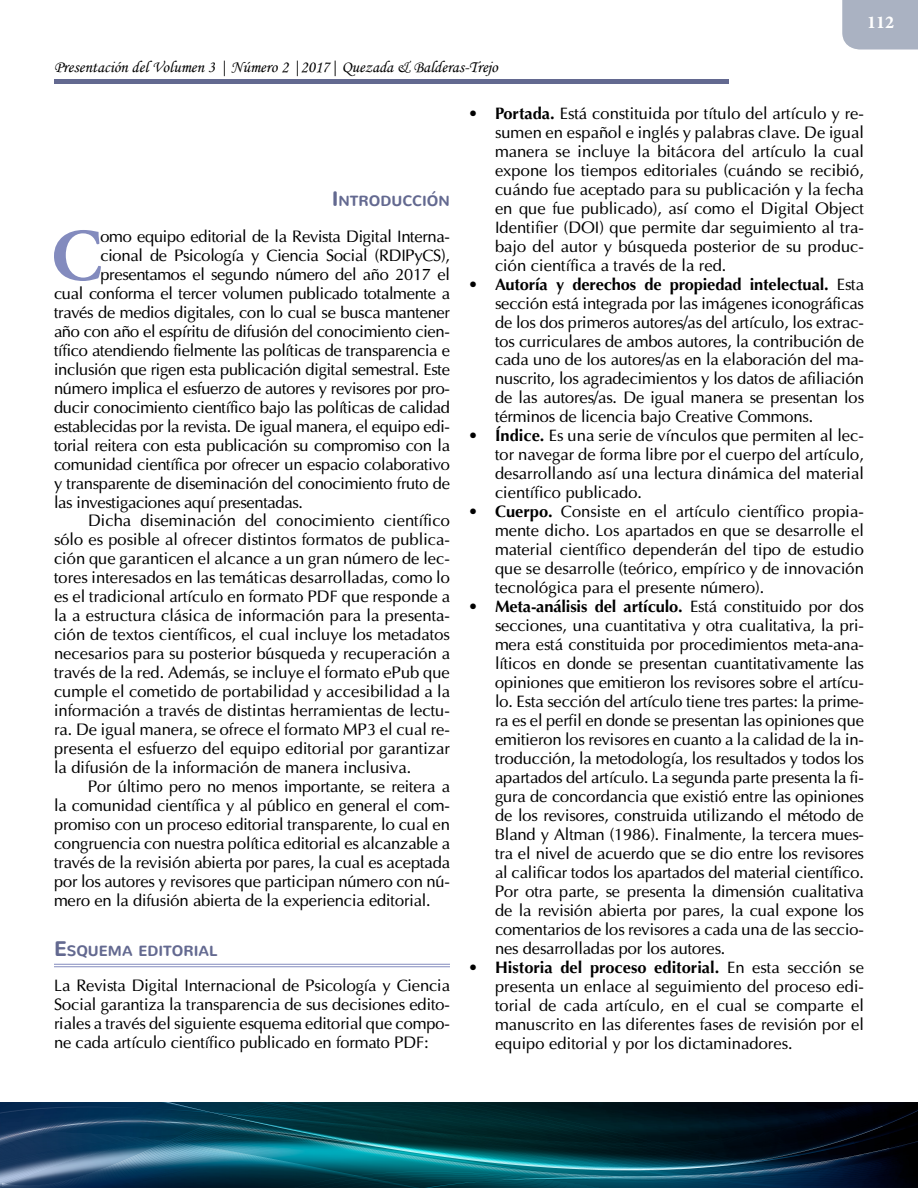
<style>
.page{position:relative;width:918px;height:1188px;background:#fff}
.page>*{position:absolute;margin:0;border:0;box-sizing:border-box;transform-origin:0 0}
.t1{font:700 73.8px "Adobe Garamond Pro";color:#838bbe}
.t2{font:700 18px "Minion Pro";color:#fff}
.t3{font:16.5px/18.9px "Optima";letter-spacing:-.02em;color:#000;text-align:justify}
.t4{font:16.5px "Monotype Corsiva";color:#000}
.Nivel_1{font:800 14.7px "Nunito";color:#636990}
.Rotulo_introducción{font:800 14.7px "Nunito";color:#636990}
.s1{font-size:21px}
.s2{font-family:"Optima CE";font-weight:700}
</style>
<div class="page">
<img style="left:0;top:1103px;width:918px;height:85px">
<div style="left:842px;top:0;width:76px;height:49px;background:#aab2c2"></div>
<hr style="left:54px;top:964px;width:396px;height:1px;background:#838bbe">
<hr style="left:54px;top:967px;width:396px;height:1px;background:#838bbe">
<div style="left:54px;top:79px;width:675px;height:5px;background:#636990"></div>
<p class="t4" style="left:54px;top:57px;width:445px">Presentación del Volumen 3 | Número 2 |2017| Quezada &amp; Balderas-Trejo</p>
<p class="t2" style="left:867px;top:10px;width:28px">112</p>
<p class="Rotulo_introducción" style="left:332px;top:187px;width:120px"><span class="s1">I</span>NTRODUCCIÓN</p>
<p class="t1" style="left:51px;top:213px;width:52px">C</p>
<p class="t3" style="left:100px;top:227px;width:351px">omo equipo editorial de la Revista Digital Interna-</p>
<p class="t3" style="left:100px;top:246px;width:351px">cional de Psicología y Ciencia Social (RDIPyCS),</p>
<p class="t3" style="left:100px;top:265px;width:351px">presentamos el segundo número del año 2017 el</p>
<p class="t3" style="left:54px;top:284px;width:398px">cual conforma el tercer volumen publicado totalmente a</p>
<p class="t3" style="left:54px;top:303px;width:398px">través de medios digitales, con lo cual se busca mantener</p>
<p class="t3" style="left:54px;top:322px;width:398px">año con año el espíritu de difusión del conocimiento cien-</p>
<p class="t3" style="left:54px;top:341px;width:398px">tífico atendiendo fielmente las políticas de transparencia e</p>
<p class="t3" style="left:54px;top:360px;width:398px">inclusión que rigen esta publicación digital semestral. Este</p>
<p class="t3" style="left:54px;top:379px;width:398px">número implica el esfuerzo de autores y revisores por pro-</p>
<p class="t3" style="left:54px;top:398px;width:398px">ducir conocimiento científico bajo las políticas de calidad</p>
<p class="t3" style="left:54px;top:417px;width:398px">establecidas por la revista. De igual manera, el equipo edi-</p>
<p class="t3" style="left:54px;top:436px;width:398px">torial reitera con esta publicación su compromiso con la</p>
<p class="t3" style="left:54px;top:454px;width:397px">comunidad científica por ofrecer un espacio colaborativo</p>
<p class="t3" style="left:54px;top:473px;width:398px">y transparente de diseminación del conocimiento fruto de</p>
<p class="t3" style="left:54px;top:492px;width:251px">las investigaciones aquí presentadas.</p>
<p class="t3" style="left:54px;top:511px;width:398px;text-indent:34px">Dicha diseminación del conocimiento científico sólo es posible al ofrecer distintos formatos de publica&shy;ción que garanticen el alcance a un gran número de lec&shy;tores interesados en las temáticas desarrolladas, como lo es el tradicional artículo en formato PDF que responde a la a estructura clásica de información para la presenta&shy;ción de textos científicos, el cual incluye los metadatos necesarios para su posterior búsqueda y recuperación a través de la red. Además, se incluye el formato ePub que cumple el cometido de portabilidad y accesibilidad a la información a través de distintas herramientas de lectu&shy;ra. De igual manera, se ofrece el formato MP3 el cual re&shy;presenta el esfuerzo del equipo editorial por garantizar la difusión de la información de manera inclusiva.</p>
<p class="t3" style="left:54px;top:777px;width:398px;text-indent:34px">Por último pero no menos importante, se reitera a la comunidad científica y al público en general el com&shy;promiso con un proceso editorial transparente, lo cual en congruencia con nuestra política editorial es alcanzable a través de la revisión abierta por pares, la cual es aceptada por los autores y revisores que participan número con nú&shy;mero en la difusión abierta de la experiencia editorial.</p>
<p class="Nivel_1" style="left:54px;top:937px;width:165px"><span class="s1">E</span>SQUEMA EDITORIAL</p>
<p class="t3" style="left:54px;top:976px;width:398px">La Revista Digital Internacional de Psicología y Ciencia Social garantiza la transparencia de sus decisiones edito&shy;riales a través del siguiente esquema editorial que compo&shy;ne cada artículo científico publicado en formato PDF:</p>
<p class="t3" style="left:495px;top:104px;width:371px;text-indent:-27px"><span class="s2">• Portada.</span> Está constituida por título del artículo y re&shy;sumen en español e inglés y palabras clave. De igual manera se incluye la bitácora del artículo la cual expone los tiempos editoriales (cuándo se recibió, cuándo fue aceptado para su publicación y la fecha en que fue publicado), así como el Digital Object Identifier (DOI) que permite dar seguimiento al tra&shy;bajo del autor y búsqueda posterior de su produc&shy;ción científica a través de la red.</p>
<p class="t3" style="left:495px;top:275px;width:371px;text-indent:-27px"><span class="s2">• Autoría y derechos de propiedad intelectual.</span> Esta sección está integrada por las imágenes iconográficas de los dos primeros autores/as del artículo, los extrac&shy;tos curriculares de ambos autores, la contribución de cada uno de los autores/as en la elaboración del ma&shy;nuscrito, los agradecimientos y los datos de afiliación de las autores/as. De igual manera se presentan los términos de licencia bajo Creative Commons.</p>
<p class="t3" style="left:495px;top:426px;width:371px;text-indent:-27px"><span class="s2">• Índice.</span> Es una serie de vínculos que permiten al lec&shy;tor navegar de forma libre por el cuerpo del artículo, desarrollando así una lectura dinámica del material científico publicado.</p>
<p class="t3" style="left:495px;top:502px;width:371px;text-indent:-27px"><span class="s2">• Cuerpo.</span> Consiste en el artículo científico propia&shy;mente dicho. Los apartados en que se desarrolle el material científico dependerán del tipo de estudio que se desarrolle (teórico, empírico y de innovación tecnológica para el presente número).</p>
<p class="t3" style="left:495px;top:597px;width:371px;text-indent:-27px"><span class="s2">• Meta-análisis del artículo.</span> Está constituido por dos secciones, una cuantitativa y otra cualitativa, la pri&shy;mera está constituida por procedimientos meta-ana&shy;líticos en donde se presentan cuantitativamente las opiniones que emitieron los revisores sobre el artícu&shy;lo. Esta sección del artículo tiene tres partes: la prime&shy;ra es el perfil en donde se presentan las opiniones que emitieron los revisores en cuanto a la calidad de la in&shy;troducción, la metodología, los resultados y todos los apartados del artículo. La segunda parte presenta la fi&shy;gura de concordancia que existió entre las opiniones de los revisores, construida utilizando el método de Bland y Altman (1986). Finalmente, la tercera mues&shy;tra el nivel de acuerdo que se dio entre los revisores al calificar todos los apartados del material científico.<br>Por otra parte, se presenta la dimensión cualitativa de la revisión abierta por pares, la cual expone los comentarios de los revisores a cada una de las seccio&shy;nes desarrolladas por los autores.</p>
<p class="t3" style="left:495px;top:958px;width:371px;text-indent:-27px"><span class="s2">• Historia del proceso editorial.</span> En esta sección se presenta un enlace al seguimiento del proceso edi&shy;torial de cada artículo, en el cual se comparte el manuscrito en las diferentes fases de revisión por el equipo editorial y por los dictaminadores.</p>
</div>
